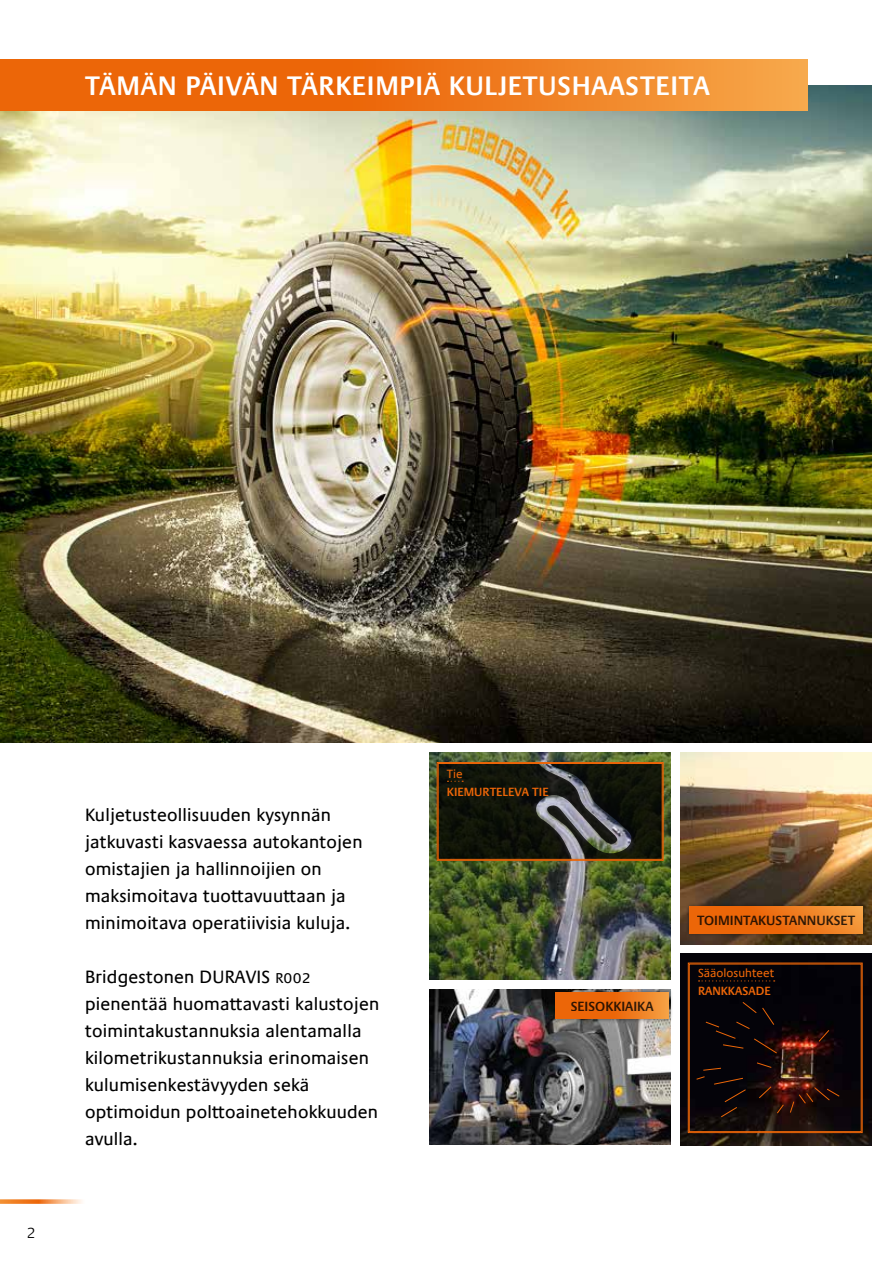
<style>
.page{position:relative;width:893px;height:1263px;background:#fff}
.page>*{position:absolute;margin:0;border:0;box-sizing:border-box;transform-origin:0 0}
.t1{font:600 27px "Praxis Com";letter-spacing:.025em;color:#fff}
.t2{font:18px/27px "Praxis Com";letter-spacing:.01em;color:#000}
.t3{font:300 15px "Praxis Com";color:#000}
.t4{font:600 13.5px "Praxis Com";color:#000}
.t5{font:600 12px "Praxis Com";color:#ec6608}
.t6{font:12px "Praxis Com";color:#ec6608}
.s1{font-size:14.4px}
</style>
<div class="page">
<img style="left:0;top:86px;width:872px;height:656px">
<svg style="left:0;top:60px;width:808px;height:51px;background:#ee781a"></svg>
<svg style="left:0;top:1199px;width:82px;height:5px"></svg>
<img style="left:680px;top:954px;width:192px;height:191px">
<img style="left:680px;top:753px;width:192px;height:191px">
<img style="left:429px;top:989px;width:242px;height:156px">
<img style="left:429px;top:753px;width:242px;height:226px">
<svg style="left:437px;top:762px;width:227px;height:99px;background:#2c2a1f"></svg>
<div style="left:438px;top:763px;width:224px;height:96px;border:1px solid #ec6608"></div>
<svg style="left:688px;top:962px;width:175px;height:171px;background:#190b0a"></svg>
<div style="left:689px;top:964px;width:172px;height:168px;border:1px solid #ec6608"></div>
<div style="left:685px;top:902px;width:182px;height:36px;background:#000;opacity:.55"></div>
<svg style="left:690px;top:907px;width:172px;height:26px;background:#ee7517"></svg>
<div style="left:552px;top:988px;width:121px;height:35px;background:#000;opacity:.55"></div>
<svg style="left:556px;top:992px;width:112px;height:27px;background:#ee7316"></svg>
<h1 class="t1" style="left:85px;top:70px;width:626px">TÄMÄN PÄIVÄN TÄRKEIMPIÄ KULJETUSHAASTEITA</h1>
<p class="t3" style="left:27px;top:1224px;width:11px">2</p>
<p class="t2" style="left:85px;top:802px;width:279px">Kuljetusteollisuuden kysynnän jatkuvasti kasvaessa autokantojen omistajien ja hallinnoijien on maksimoitava tuottavuuttaan ja minimoitava operatiivisia kuluja.</p>
<p class="t2" style="left:85px;top:964px;width:296px">Bridgestonen DURAVIS <span class="s1">R002 </span>pienentää huomattavasti kalustojen toimintakustannuksia alentamalla kilometrikustannuksia erinomaisen kulumisenkestävyyden sekä optimoidun polttoainetehokkuuden avulla.</p>
<p class="t6" style="left:447px;top:766px;width:17px">Tie</p>
<p class="t5" style="left:447px;top:784px;width:103px">KIEMURTELEVA TIE</p>
<p class="t4" style="left:571px;top:998px;width:85px">SEISOKKIAIKA</p>
<p class="t4" style="left:697px;top:912px;width:159px">TOIMINTAKUSTANNUKSET</p>
<p class="t6" style="left:698px;top:966px;width:78px">Sääolosuhteet</p>
<p class="t5" style="left:698px;top:984px;width:74px">RANKKASADE</p>
</div>
